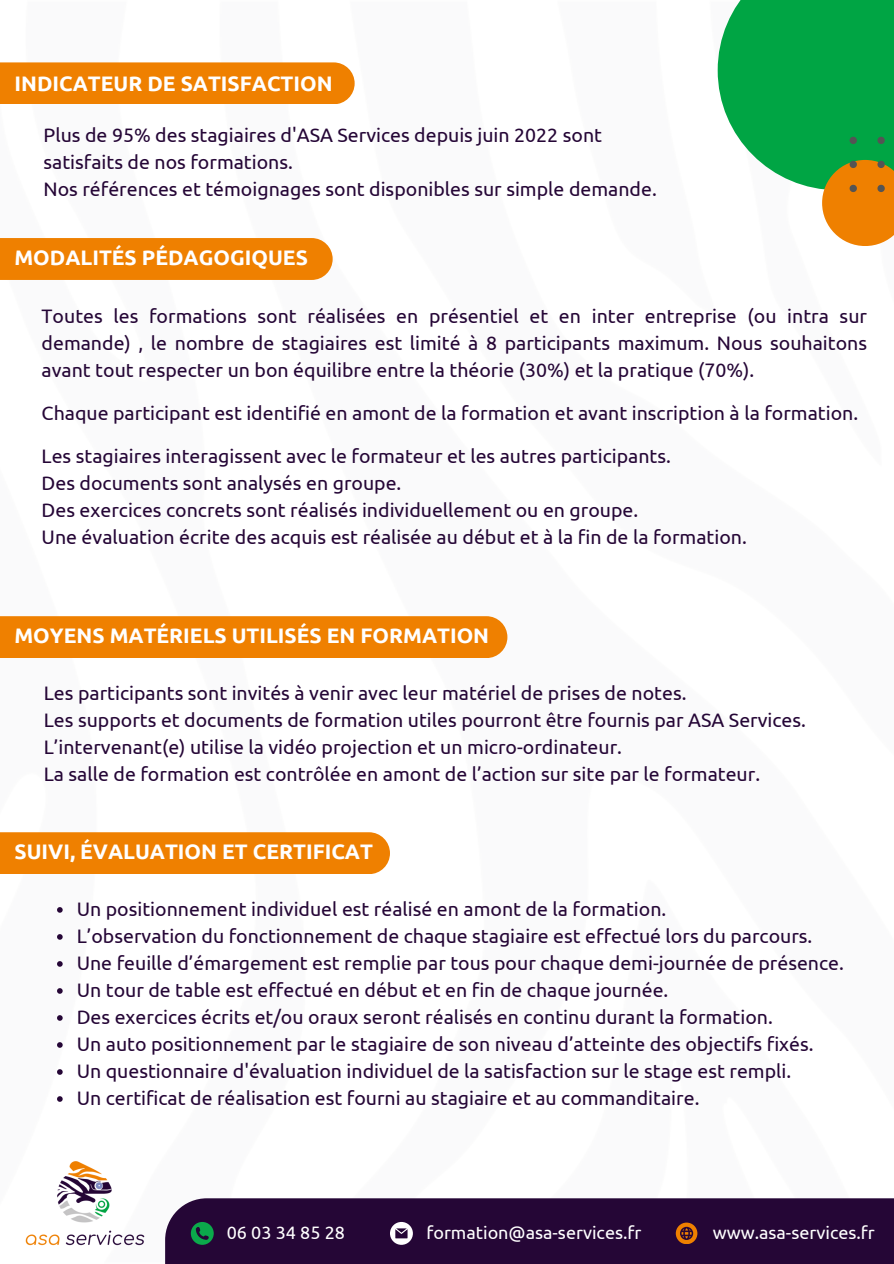
<style>
.page{position:relative;width:894px;height:1264px;background:#fff}
.page>*{position:absolute;margin:0;border:0;box-sizing:border-box;transform-origin:0 0}
.t1{font:700 21px "Ubuntu";color:#fff}
.t2{font:19.5px/27px "Ubuntu";color:#250636}
.t3{font:18px "Ubuntu";color:#fff}
</style>
<div class="page">
<div style="left:717px;top:0;width:176px;height:190px;background:#00a544"></div>
<svg style="left:821px;top:160px;width:72px;height:86px"></svg>
<svg style="left:877px;top:137px;width:7px;height:7px"></svg>
<svg style="left:849px;top:137px;width:7px;height:7px"></svg>
<img style="left:25px;top:1161px;width:120px;height:85px">
<div style="left:165px;top:1198px;width:728px;height:65px;background:#250636"></div>
<svg style="left:191px;top:1222px;width:22px;height:22px"></svg>
<svg style="left:390px;top:1222px;width:22px;height:22px"></svg>
<svg style="left:675px;top:1222px;width:22px;height:21px"></svg>
<div style="left:0;top:238px;width:332px;height:42px;background:#ef8000"></div>
<div style="left:0;top:62px;width:354px;height:42px;background:#ef8000"></div>
<div style="left:0;top:616px;width:507px;height:42px;background:#ef8000"></div>
<div style="left:0;top:832px;width:390px;height:42px;background:#ef8000"></div>
<svg style="left:57px;top:907px;width:6px;height:5px"></svg>
<svg style="left:57px;top:934px;width:6px;height:5px"></svg>
<svg style="left:57px;top:961px;width:6px;height:5px"></svg>
<svg style="left:57px;top:988px;width:6px;height:5px"></svg>
<svg style="left:57px;top:1015px;width:6px;height:5px"></svg>
<svg style="left:57px;top:1042px;width:6px;height:5px"></svg>
<svg style="left:57px;top:1069px;width:6px;height:5px"></svg>
<svg style="left:57px;top:1096px;width:6px;height:5px"></svg>
<h1 class="t1" style="left:14px;top:71px;width:319px">INDICATEUR DE SATISFACTION</h1>
<h2 class="t2" style="left:43px;top:121px;width:614px">Plus de 95% des stagiaires d'ASA Services depuis juin 2022 sont satisfaits de nos formations.<br>Nos références et témoignages sont disponibles sur simple demande.</h2>
<p class="t1" style="left:14px;top:245px;width:295px">MODALITÉS PÉDAGOGIQUES</p>
<h2 class="t2" style="left:42px;top:302px;width:826px;text-align:justify">Toutes les formations sont réalisées en présentiel et en inter entreprise (ou intra sur demande) , le nombre de stagiaires est limité à 8 participants maximum. Nous souhaitons avant tout respecter un bon équilibre entre la théorie (30%) et la pratique (70%).</h2>
<h2 class="t2" style="left:42px;top:399px;width:817px">Chaque participant est identifié en amont de la formation et avant inscription à la formation.</h2>
<h2 class="t2" style="left:42px;top:442px;width:706px">Les stagiaires interagissent avec le formateur et les autres participants.<br>Des documents sont analysés en groupe.<br>Des exercices concrets sont réalisés individuellement ou en groupe.<br>Une évaluation écrite des acquis est réalisée au début et à la fin de la formation.</h2>
<h1 class="t1" style="left:14px;top:623px;width:476px">MOYENS MATÉRIELS UTILISÉS EN FORMATION</h1>
<p class="t2" style="left:44px;top:679px;width:763px">Les participants sont invités à venir avec leur matériel de prises de notes.<br>Les supports et documents de formation utiles pourront être fournis par ASA Services.<br>L’intervenant(e) utilise la vidéo projection et un micro-ordinateur.<br>La salle de formation est contrôlée en amont de l’action sur site par le formateur.</p>
<p class="t1" style="left:14px;top:839px;width:360px">SUIVI, ÉVALUATION ET CERTIFICAT</p>
<p class="t2" style="left:77px;top:895px;width:591px">Un positionnement individuel est réalisé en amont de la formation.</p>
<p class="t2" style="left:77px;top:922px;width:737px">L’observation du fonctionnement de chaque stagiaire est effectué lors du parcours.</p>
<p class="t2" style="left:77px;top:949px;width:768px">Une feuille d’émargement est remplie par tous pour chaque demi-journée de présence.</p>
<p class="t2" style="left:77px;top:976px;width:593px">Un tour de table est effectué en début et en fin de chaque journée.</p>
<p class="t2" style="left:77px;top:1003px;width:697px">Des exercices écrits et/ou oraux seront réalisés en continu durant la formation.</p>
<p class="t2" style="left:77px;top:1030px;width:738px">Un auto positionnement par le stagiaire de son niveau d’atteinte des objectifs fixés.</p>
<p class="t2" style="left:77px;top:1057px;width:716px">Un questionnaire d'évaluation individuel de la satisfaction sur le stage est rempli.</p>
<p class="t2" style="left:77px;top:1084px;width:624px">Un certificat de réalisation est fourni au stagiaire et au commanditaire.</p>
<h1 class="t3" style="left:227px;top:1222px;width:120px">06 03 34 85 28</h1>
<h2 class="t3" style="left:426px;top:1222px;width:216px">formation@asa-services.fr</h2>
<h1 class="t3" style="left:712px;top:1222px;width:164px">www.asa-services.fr</h1>
</div>
